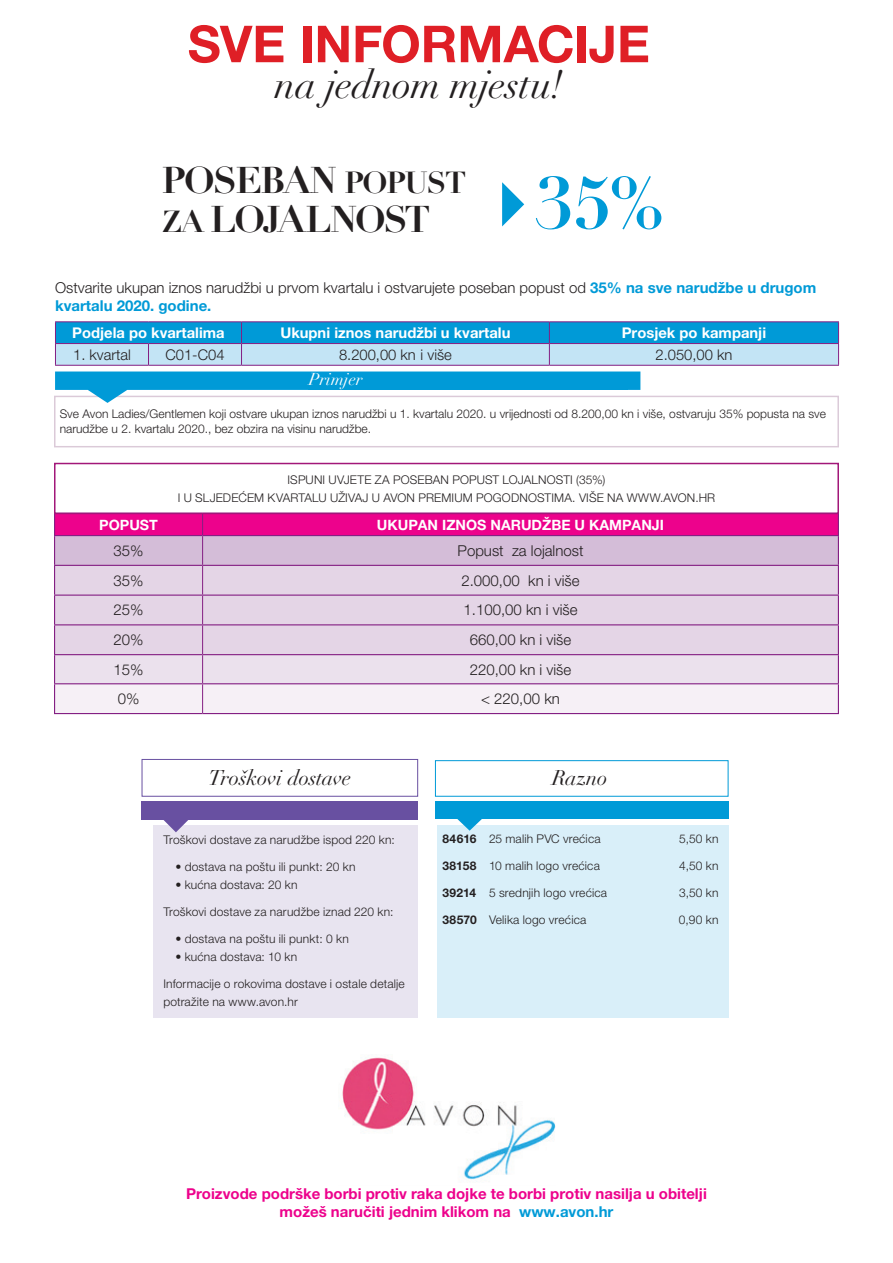
<style>
.page{position:relative;width:893px;height:1263px;background:#fff}
.page>*{position:absolute;margin:0;border:0;box-sizing:border-box;transform-origin:0 0}
.t1{font:700 72px "Didot LT Std";color:#009ad7}
.t2{font:700 51px "Helvetica Neue LT Pro";letter-spacing:-.005em;color:#df1f26}
.t3{font:italic 39px "Didot LT Std";letter-spacing:-.01em;color:#231f20}
.t4{font:700 36.75px/39px "Didot LT Std";letter-spacing:-.045em;color:#231f20}
.t5{font:italic 21px "Didot LT Std";letter-spacing:-.005em;color:#231f20}
.t6{font:italic 16.95px "Didot LT Std";color:#fff}
.t7{font:300 15px/18px "Helvetica Neue LT Pro";color:#231f20}
.t8{font:700 15px/18px "Helvetica Neue LT Pro";color:#ed028c;text-align:center}
.t9{font:700 14.7px "Helvetica Neue LT Pro";color:#fff}
.t10{font:300 14.7px "Helvetica Neue LT Pro";color:#231f20}
.t11{font:700 14.25px "Helvetica Neue LT Pro";color:#fff}
.t12{font:300 12px/18px "Helvetica Neue LT Pro";letter-spacing:.01em;color:#231f20}
.s1{font-size:30px}
.s2{font-weight:700;color:#009ad7}
.s3{font-weight:700}
.s4{color:#009ad7}
</style>
<div class="page">
<hr style="left:55px;top:321px;width:93px;height:1px;background:#841f83">
<hr style="left:148px;top:321px;width:94px;height:1px;background:#841f83">
<hr style="left:242px;top:321px;width:307px;height:1px;background:#841f83">
<hr style="left:549px;top:321px;width:290px;height:1px;background:#841f83">
<svg style="left:55px;top:322px;width:784px;height:43px;background:#63b7e1"></svg>
<hr style="left:55px;top:365px;width:93px;height:1px;background:#841f83">
<hr style="left:148px;top:365px;width:94px;height:1px;background:#841f83">
<hr style="left:242px;top:365px;width:307px;height:1px;background:#841f83">
<hr style="left:549px;top:365px;width:290px;height:1px;background:#841f83">
<svg style="left:55px;top:371px;width:585px;height:32px"></svg>
<div style="left:309px;top:373px;width:319px;height:16px;background:#009ad7"></div>
<svg style="left:502px;top:182px;width:22px;height:44px"></svg>
<svg style="left:54px;top:514px;width:785px;height:199px;background:#e2b9d9"></svg>
<hr style="left:54px;top:713px;width:149px;height:1px;background:#841f83">
<hr style="left:203px;top:713px;width:636px;height:1px;background:#841f83">
<div style="left:54px;top:463px;width:785px;height:51px;border:2px solid #a21779"></div>
<div style="left:153px;top:826px;width:265px;height:192px;background:#e8e4f0"></div>
<div style="left:142px;top:759px;width:276px;height:38px;background:#fff;border:1px solid #6850a1"></div>
<div style="left:142px;top:801px;width:276px;height:18px;background:#6850a1"></div>
<svg style="left:163px;top:819px;width:26px;height:13px"></svg>
<svg style="left:457px;top:818px;width:26px;height:8px"></svg>
<div style="left:437px;top:826px;width:291px;height:192px;background:#d9eff9"></div>
<div style="left:435px;top:760px;width:293px;height:37px;background:#fff;border:1px solid #009ad7"></div>
<div style="left:435px;top:801px;width:293px;height:17px;background:#009ad7"></div>
<img style="left:342px;top:1057px;width:214px;height:125px">
<h2 class="t2" style="left:188px;top:12px;width:464px">Sve informacije</h2>
<h3 class="t3" style="left:275px;top:61px;width:290px">na jednom mjestu!</h3>
<h3 class="t4" style="left:162px;top:161px;width:306px">POSEBAN <span class="s1">POPUST<br>ZA</span> LOJALNOST</h3>
<h1 class="t1" style="left:534px;top:159px;width:132px">35%</h1>
<p class="t7" style="left:55px;top:278px;width:763px">Ostvarite ukupan iznos narudžbi u prvom kvartalu i ostvarujete poseban popust od <span class="s2">35% na sve narudžbe u drugom kvartalu 2020. godine.</span></p>
<p class="t9" style="left:72px;top:324px;width:154px">Podjela po kvartalima</p>
<p class="t9" style="left:280px;top:324px;width:231px">Ukupni iznos narudžbi u kvartalu</p>
<p class="t9" style="left:622px;top:324px;width:146px">Prosjek po kampanji</p>
<p class="t10" style="left:73px;top:345px;width:59px">1. kvartal</p>
<p class="t10" style="left:165px;top:345px;width:61px">C01-C04</p>
<p class="t10" style="left:339px;top:345px;width:114px">8.200,00 kn i više</p>
<p class="t10" style="left:655px;top:345px;width:78px">2.050,00 kn</p>
<h3 class="t6" style="left:309px;top:369px;width:56px">Primjer</h3>
<p class="t12" style="left:60px;top:406px;width:768px;line-height:15px">Sve Avon Ladies/Gentlemen koji ostvare ukupan iznos narudžbi u 1. kvartalu 2020. u vrijednosti od 8.200,00 kn i više, ostvaruju 35% popusta na sve narudžbe u 2. kvartalu 2020., bez obzira na visinu narudžbe.</p>
<p class="t12" style="left:178px;top:470px;width:539px;text-align:center">ISPUNI UVJETE ZA POSEBAN POPUST LOJALNOSTI (35%)<br>I U SLJEDEĆEM KVARTALU UŽIVAJ U AVON PREMIUM POGODNOSTIMA. VIŠE NA WWW.AVON.HR</p>
<p class="t11" style="left:99px;top:516px;width:60px">POPUST</p>
<p class="t11" style="left:377px;top:516px;width:125px">UKUPAN IZNOS NAR</p>
<p class="t11" style="left:521px;top:516px;width:120px">UDŽBE U KAM PANJI</p>
<p class="t7" style="left:114px;top:541px;width:32px">35%</p>
<p class="t7" style="left:458px;top:541px;width:127px">Popust za lojalnost</p>
<p class="t7" style="left:114px;top:571px;width:32px">35%</p>
<p class="t7" style="left:461px;top:571px;width:120px">2.000,00 kn i više</p>
<p class="t7" style="left:114px;top:601px;width:32px">25%</p>
<p class="t7" style="left:464px;top:601px;width:115px">1.100,00 kn i više</p>
<p class="t7" style="left:114px;top:630px;width:32px">20%</p>
<p class="t7" style="left:470px;top:630px;width:103px">660,00 kn i više</p>
<p class="t7" style="left:114px;top:660px;width:32px">15%</p>
<p class="t7" style="left:470px;top:660px;width:103px">220,00 kn i više</p>
<p class="t7" style="left:118px;top:689px;width:23px">0%</p>
<p class="t7" style="left:481px;top:689px;width:80px">&lt; 220,00 kn</p>
<h3 class="t5" style="left:209px;top:766px;width:144px">Troškovi dostave</h3>
<p class="t12" style="left:163px;top:831px;width:233px">Troškovi dostave za narudžbe ispod 220 kn:</p>
<p class="t12" style="left:175px;top:858px;width:182px">• dostava na poštu ili punkt: 20 kn</p>
<p class="t12" style="left:175px;top:876px;width:124px">• kućna dostava: 20 kn</p>
<p class="t12" style="left:163px;top:903px;width:232px">Troškovi dostave za narudžbe iznad 220 kn:</p>
<p class="t12" style="left:175px;top:930px;width:175px">• dostava na poštu ili punkt: 0 kn</p>
<p class="t12" style="left:175px;top:948px;width:123px">• kućna dostava: 10 kn</p>
<p class="t12" style="left:163px;top:975px;width:243px">Informacije o rokovima dostave i ostale detalje potražite na www.avon.hr</p>
<h3 class="t5" style="left:552px;top:766px;width:57px">Razno</h3>
<p class="t12" style="left:442px;top:829px;width:160px"><span class="s3">84616</span> 25 malih PVC vrećica</p>
<p class="t12" style="left:679px;top:829px;width:41px">5,50 kn</p>
<p class="t12" style="left:442px;top:856px;width:159px"><span class="s3">38158</span> 10 malih logo vrećica</p>
<p class="t12" style="left:679px;top:856px;width:41px">4,50 kn</p>
<p class="t12" style="left:442px;top:883px;width:166px"><span class="s3">39214</span> 5 srednjih logo vrećica</p>
<p class="t12" style="left:679px;top:883px;width:41px">3,50 kn</p>
<p class="t12" style="left:442px;top:910px;width:145px"><span class="s3">38570</span> Velika logo vrećica</p>
<p class="t12" style="left:679px;top:910px;width:41px">0,90 kn</p>
<p class="t8" style="left:186px;top:1184px;width:522px">Proizvode podrške borbi protiv raka dojke te borbi protiv nasilja u obitelji možeš naručiti jednim klikom na <span class="s4">www.avon.hr</span></p>
</div>
